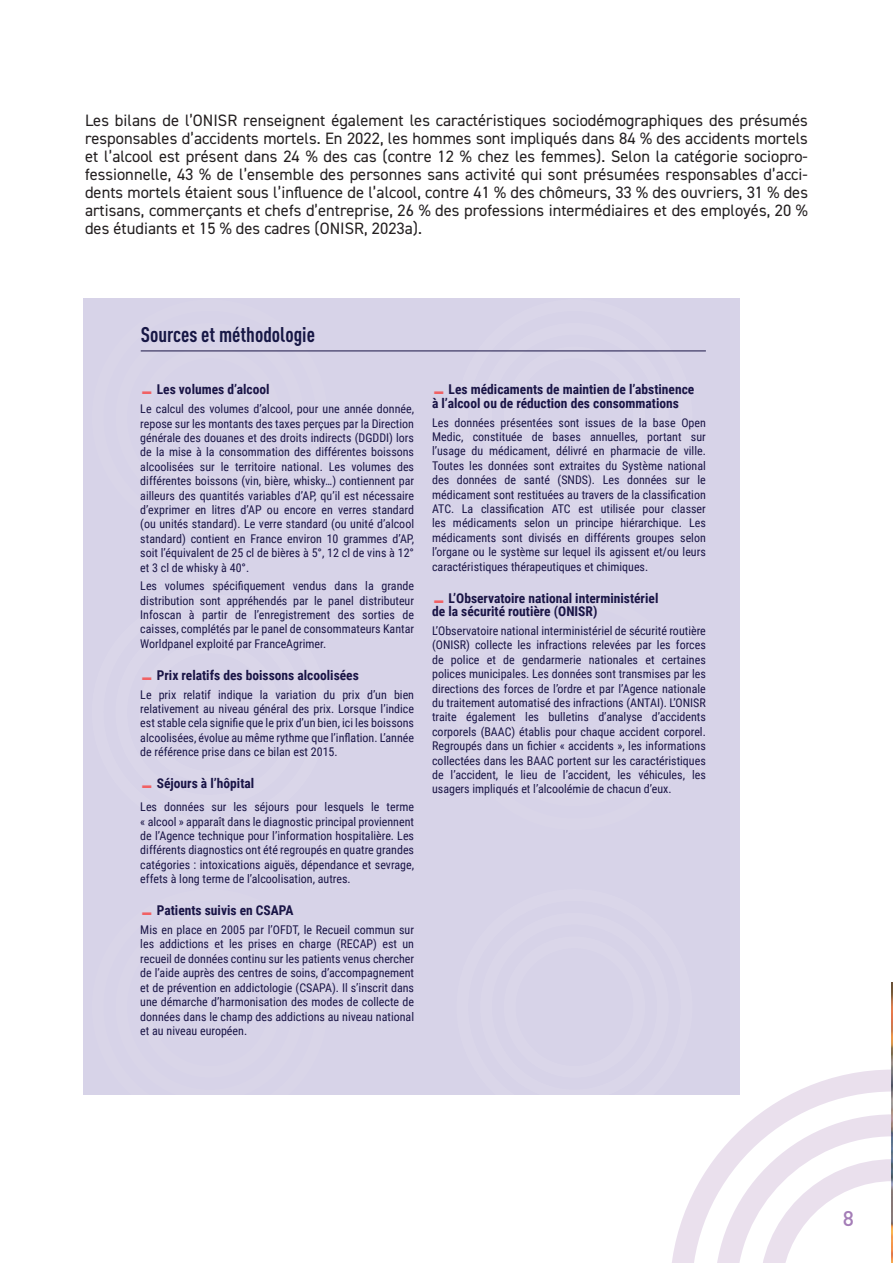
<style>
.page{position:relative;width:893px;height:1263px;background:#fff}
.page>*{position:absolute;margin:0;border:0;box-sizing:border-box;transform-origin:0 0}
.t1{font:700 condensed 21px "DIN Pro";color:#171745}
.t2{font:500 21px "DIN Pro";color:#a47db7}
.t3{font:16.5px/18px "DIN2014";color:#231f20;text-align:justify}
.t4{font:700 13.5px/13.5px "Roboto Condensed";color:#1a1546}
.t5{font:12px/14.4px "Roboto Condensed";color:#1a1546;text-align:justify}
.s1{font-family:"Impact";font-weight:400;color:#f16164}
</style>
<div class="page">
<div style="left:83px;top:298px;width:657px;height:796px;background:#d7d3e8"></div>
<svg style="left:140px;top:350px;width:164px;height:2px"></svg>
<svg style="left:480px;top:350px;width:189px;height:1px"></svg>
<svg style="left:480px;top:982px;width:412px;height:281px"></svg>
<hr style="left:141px;top:351px;width:565px;height:1px;background:#1a1546">
<img style="left:892px;top:982px;width:1px;height:281px">
<p class="t3" style="left:85px;top:111px;width:724px">Les bilans de l’ONISR renseignent également les caractéristiques sociodémographiques des présumés responsables d’accidents mortels. En 2022, les hommes sont impliqués dans 84 % des accidents mortels et l’alcool est présent dans 24 % des cas (contre 12 % chez les femmes). Selon la catégorie sociopro&shy;fessionnelle, 43 % de l’ensemble des personnes sans activité qui sont présumées responsables d’acci&shy;dents mortels étaient sous l’influence de l’alcool, contre 41 % des chômeurs, 33 % des ouvriers, 31 % des artisans, commerçants et chefs d’entreprise, 26 % des professions intermédiaires et des employés, 20 % des étudiants et 15 % des cadres (ONISR, 2023a).</p>
<h1 class="t1" style="left:141px;top:319px;width:176px">Sources et méthodologie</h1>
<p class="t4" style="left:140px;top:382px;width:131px"><span class="s1">▬</span> Les volumes d’alcool</p>
<p class="t5" style="left:140px;top:401px;width:275px">Le calcul des volumes d’alcool, pour une année donnée, repose sur les montants des taxes perçues par la Direction générale des douanes et des droits indirects (DGDDI) lors de la mise à la consommation des différentes boissons alcoolisées sur le territoire national. Les volumes des différentes boissons (vin, bière, whisky…) contiennent par ailleurs des quantités variables d’AP, qu’il est nécessaire d’exprimer en litres d’AP ou encore en verres standard (ou unités standard). Le verre standard (ou unité d’alcool standard) contient en France environ 10 grammes d’AP, soit l’équivalent de 25 cl de bières à 5°, 12 cl de vins à 12° et 3 cl de whisky à 40°.</p>
<p class="t5" style="left:140px;top:578px;width:275px">Les volumes spécifiquement vendus dans la grande distribution sont appréhendés par le panel distributeur Infoscan à partir de l’enregistrement des sorties de caisses, complétés par le panel de consommateurs Kantar Worldpanel exploité par FranceAgrimer.</p>
<p class="t4" style="left:140px;top:668px;width:220px"><span class="s1">▬</span> Prix relatifs des boissons alcoolisées</p>
<p class="t5" style="left:140px;top:687px;width:275px">Le prix relatif indique la variation du prix d’un bien relativement au niveau général des prix. Lorsque l’indice est stable cela signifie que le prix d’un bien, ici les boissons alcoolisées, évolue au même rythme que l’inflation. L’année de référence prise dans ce bilan est 2015.</p>
<p class="t4" style="left:140px;top:776px;width:115px"><span class="s1">▬</span> Séjours à l’hôpital</p>
<p class="t5" style="left:140px;top:799px;width:275px">Les données sur les séjours pour lesquels le terme « alcool » apparaît dans le diagnostic principal proviennent de l’Agence technique pour l’information hospitalière. Les différents diagnostics ont été regroupés en quatre grandes catégories : intoxications aiguës, dépendance et sevrage, effets à long terme de l’alcoolisation, autres.</p>
<p class="t4" style="left:140px;top:903px;width:155px"><span class="s1">▬</span> Patients suivis en CSAPA</p>
<p class="t5" style="left:140px;top:922px;width:275px">Mis en place en 2005 par l’OFDT, le Recueil commun sur les addictions et les prises en charge (RECAP) est un recueil de données continu sur les patients venus chercher de l’aide auprès des centres de soins, d’accompagnement et de prévention en addictologie (CSAPA). Il s’inscrit dans une démarche d’harmonisation des modes de collecte de données dans le champ des addictions au niveau national et au niveau européen.</p>
<p class="t4" style="left:432px;top:382px;width:264px"><span class="s1">▬</span> Les médicaments de maintien de l’abstinence à l’alcool ou de réduction des consommations</p>
<p class="t5" style="left:432px;top:415px;width:275px">Les données présentées sont issues de la base Open Medic, constituée de bases annuelles, portant sur l’usage du médicament, délivré en pharmacie de ville.<br>Toutes les données sont extraites du Système national des données de santé (SNDS). Les données sur le médicament sont restituées au travers de la classification ATC. La classification ATC est utilisée pour classer les médicaments selon un principe hiérarchique. Les médicaments sont divisés en différents groupes selon l’organe ou le système sur lequel ils agissent et/ou leurs caractéristiques thérapeutiques et chimiques.</p>
<p class="t4" style="left:432px;top:591px;width:228px"><span class="s1">▬</span> L’Observatoire national interministériel de la sécurité routière (ONISR)</p>
<p class="t5" style="left:432px;top:623px;width:275px">L’Observatoire national interministériel de sécurité routière (ONISR) collecte les infractions relevées par les forces de police et de gendarmerie nationales et certaines polices municipales. Les données sont transmises par les directions des forces de l’ordre et par l’Agence nationale du traitement automatisé des infractions (ANTAI). L’ONISR traite également les bulletins d’analyse d’accidents corporels (BAAC) établis pour chaque accident corporel.<br>Regroupés dans un fichier « accidents », les informations collectées dans les BAAC portent sur les caractéristiques de l’accident, le lieu de l’accident, les véhicules, les usagers impliqués et l’alcoolémie de chacun d’eux.</p>
<h1 class="t2" style="left:843px;top:1201px;width:13px">8</h1>
</div>
